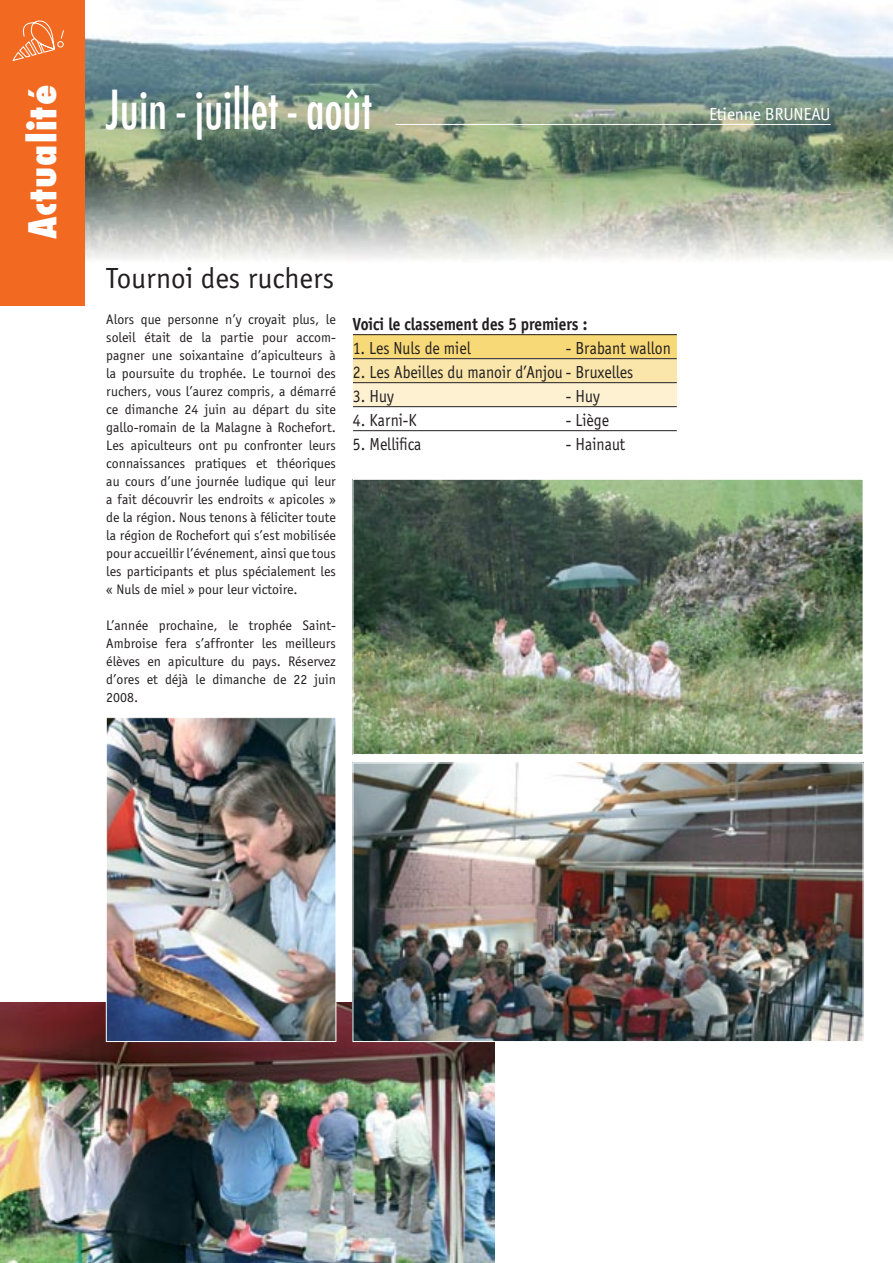
<style>
.page{position:relative;width:893px;height:1263px;background:#fff}
.page>*{position:absolute;margin:0;border:0;box-sizing:border-box;transform-origin:0 0}
.t1{font:500 condensed 52.5px "Futura";letter-spacing:-.005em;color:#fff;scale:.9 1}
.t2{font:800 condensed 37.5px "Futura";letter-spacing:.03em;color:#fff}
.t3{font:30px "Officina Sans";color:#231f20}
.t4{font:18px "Officina Sans";color:#231f20;scale:.9 1}
.t5{font:700 18px "Officina Sans";color:#231f20;scale:.9 1}
.t6{font:18px "Officina Sans";letter-spacing:-.01em;color:#fff}
.t7{font:14.25px/18px "Officina Sans";color:#231f20;text-align:justify}
</style>
<div class="page">
<img style="left:85px;top:0;width:808px;height:260px">
<img style="left:0;top:1002px;width:494px;height:261px">
<img style="left:355px;top:481px;width:506px;height:272px">
<div style="left:353px;top:479px;width:510px;height:276px;border:1px solid #fff"></div>
<img style="left:355px;top:764px;width:506px;height:276px">
<div style="left:353px;top:762px;width:510px;height:280px;border:1px solid #fff"></div>
<img style="left:108px;top:719px;width:226px;height:321px">
<div style="left:106px;top:717px;width:230px;height:325px;border:1px solid #fff"></div>
<div style="left:353px;top:359px;width:323px;height:24px;background:#fae6ab"></div>
<div style="left:353px;top:382px;width:323px;height:24px;background:#fdf1d2"></div>
<div style="left:353px;top:335px;width:323px;height:23px;background:#f8d978"></div>
<hr style="left:353px;top:334px;width:324px;height:1px;background:#231f20">
<hr style="left:353px;top:358px;width:324px;height:1px;background:#231f20">
<hr style="left:353px;top:382px;width:324px;height:1px;background:#231f20">
<hr style="left:353px;top:406px;width:324px;height:1px;background:#231f20">
<hr style="left:353px;top:430px;width:324px;height:1px;background:#231f20">
<hr style="left:395px;top:124px;width:436px;height:1px;background:#fff">
<div style="left:0;top:0;width:85px;height:306px;background:#f26a22"></div>
<svg style="left:12px;top:20px;width:52px;height:42px"></svg>
<p class="t2" style="left:17px;top:239px;width:156px;rotate:-90deg">Actualité</p>
<p class="t1" style="left:106px;top:76px;width:297px">Juin - juillet - août</p>
<p class="t3" style="left:106px;top:261px;width:229px">Tournoi des ruchers</p>
<p class="t7" style="left:106px;top:310px;width:231px">Alors que personne n’y croyait plus, le soleil était de la partie pour accom&shy;pagner une soixantaine d’apiculteurs à la poursuite du trophée. Le tournoi des ruchers, vous l’aurez compris, a démarré ce dimanche 24 juin au départ du site gallo-romain de la Malagne à Rochefort.<br>Les apiculteurs ont pu confronter leurs connaissances pratiques et théoriques au cours d’une journée ludique qui leur a fait découvrir les endroits « apicoles » de la région. Nous tenons à féliciter toute la région de Rochefort qui s’est mobilisée pour accueillir l’événement, ainsi que tous les participants et plus spécialement les « Nuls de miel » pour leur victoire.</p>
<p class="t7" style="left:106px;top:616px;width:231px">L’année prochaine, le trophée Saint-Ambroise fera s’affronter les meilleurs élèves en apiculture du pays. Réservez d’ores et déjà le dimanche de 22 juin 2008.</p>
<p class="t5" style="left:353px;top:313px;width:262px">Voici le classement des 5 premiers :</p>
<p class="t4" style="left:353px;top:338px;width:132px">1. Les Nuls de miel</p>
<p class="t4" style="left:566px;top:338px;width:118px">- Brabant wallon</p>
<p class="t4" style="left:353px;top:362px;width:313px">2. Les Abeilles du manoir d’Anjou - Bruxelles</p>
<p class="t4" style="left:353px;top:386px;width:47px">3. Huy</p>
<p class="t4" style="left:566px;top:386px;width:39px">- Huy</p>
<p class="t4" style="left:353px;top:410px;width:72px">4. Karni-K</p>
<p class="t4" style="left:566px;top:410px;width:49px">- Liège</p>
<p class="t4" style="left:353px;top:434px;width:78px">5. Mellifica</p>
<p class="t4" style="left:566px;top:434px;width:67px">- Hainaut</p>
<p class="t6" style="left:709px;top:104px;width:123px">Etienne BRUNEAU</p>
</div>
